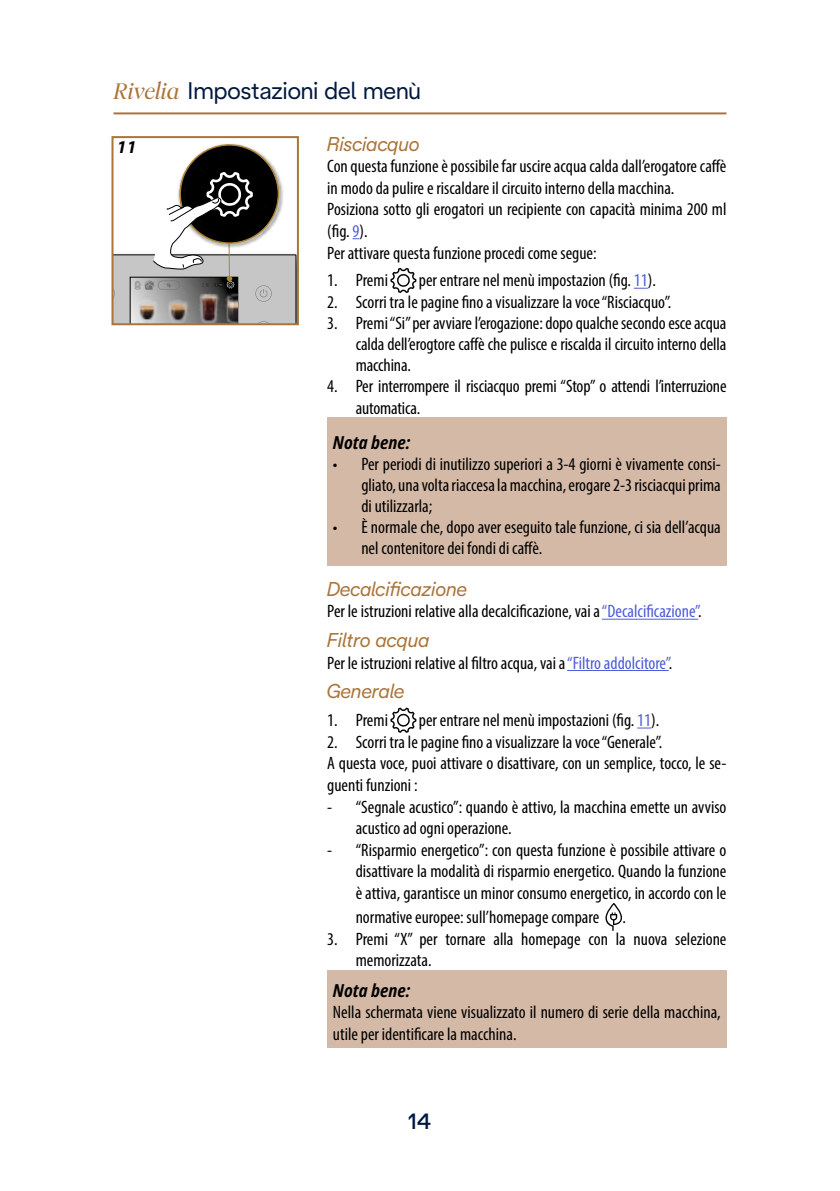
<style>
.page{position:relative;width:840px;height:1191px;background:#fff}
.page>*{position:absolute;margin:0;border:0;box-sizing:border-box;transform-origin:0 0}
.t1{font:24px "De Longhi Sans";color:#02183e}
.t2{font:500 22px "De Longhi Sans";color:#02183e}
.t3{font:italic 20px "De Longhi Sans";color:#aa743a}
.t4{font:condensed 18px/21.6px "Myriad Pro";color:#000}
.t5{font:italic 700 condensed 18px "Noto Sans";color:#000}
.t6{font:italic 700 18px "Myriad Pro";color:#000}
.s1{font-family:"De Longhi Serif";font-style:italic;color:#aa743a}
.s2{color:#4f5cd6}
</style>
<div class="page">
<hr style="left:113px;top:112px;width:613px;height:2px;background:#aa743a">
<svg style="left:634px;top:288px;width:13px;height:1px"></svg>
<hr style="left:601px;top:619px;width:97px;height:1px;background:#4f5cd6">
<hr style="left:567px;top:670px;width:101px;height:1px;background:#4f5cd6">
<svg style="left:637px;top:727px;width:13px;height:1px"></svg>
<svg style="left:390px;top:268px;width:26px;height:25px"></svg>
<div style="left:327px;top:417px;width:399px;height:149px;background:#d4b9a6"></div>
<svg style="left:390px;top:707px;width:26px;height:26px"></svg>
<svg style="left:605px;top:903px;width:17px;height:28px"></svg>
<div style="left:327px;top:970px;width:399px;height:77px;background:#d4b9a6"></div>
<img style="left:184px;top:143px;width:93px;height:29px">
<svg style="left:114px;top:172px;width:182px;height:150px"></svg>
<div style="left:111px;top:136px;width:188px;height:189px;border:2px solid #aa743a"></div>
<h1 class="t1" style="left:113px;top:76px;width:309px"><span class="s1">Rivelia</span> Impostazioni del menù</h1>
<p class="t6" style="left:117px;top:135px;width:21px">11</p>
<p class="t3" style="left:327px;top:131px;width:94px">Risciacquo</p>
<p class="t4" style="left:327px;top:155px;width:400px">Con questa funzione è possibile far uscire acqua calda dall’erogatore caffè in modo da pulire e riscaldare il circuito interno della macchina.<br>Posiziona sotto gli erogatori un recipiente con capacità minima 200 ml (fig. <span class="s2">9</span>).<br>Per attivare questa funzione procedi come segue:</p>
<p class="t4" style="left:327px;top:269px;width:62px">1. Premi</p>
<p class="t4" style="left:418px;top:269px;width:238px">per entrare nel menù impostazion (fig. <span class="s2">11</span>).</p>
<p class="t4" style="left:327px;top:291px;width:345px">2. Scorri tra le pagine fino a visualizzare la voce “Risciacquo”.</p>
<p class="t4" style="left:355px;top:312px;width:372px;line-height:21px;text-align:justify;text-indent:-28px">3. Premi “Si” per avviare l’erogazione: dopo qualche secondo esce acqua calda dell’erogtore caffè che pulisce e riscalda il circuito interno della macchina.</p>
<p class="t4" style="left:355px;top:375px;width:372px;text-indent:-28px">4. Per interrompere il risciacquo premi “Stop” o attendi l’interruzione automatica.</p>
<p class="t5" style="left:333px;top:429px;width:79px">Nota bene:</p>
<p class="t4" style="left:361px;top:453px;width:361px;line-height:21px;text-align:justify;text-indent:-28px">• Per periodi di inutilizzo superiori a 3-4 giorni è vivamente consi&shy;gliato, una volta riaccesa la macchina, erogare 2-3 risciacqui prima di utilizzarla;</p>
<p class="t4" style="left:361px;top:516px;width:361px;line-height:21px;text-indent:-28px">• È normale che, dopo aver eseguito tale funzione, ci sia dell’acqua nel contenitore dei fondi di caffè.</p>
<p class="t3" style="left:327px;top:577px;width:141px">Decalcificazione</p>
<p class="t4" style="left:327px;top:600px;width:376px">Per le istruzioni relative alla decalcificazione, vai a <span class="s2">“Decalcificazione”</span>.</p>
<p class="t3" style="left:327px;top:628px;width:104px">Filtro acqua</p>
<p class="t4" style="left:327px;top:651px;width:346px">Per le istruzioni relative al filtro acqua, vai a <span class="s2">“Filtro addolcitore”</span>.</p>
<p class="t3" style="left:327px;top:679px;width:79px">Generale</p>
<p class="t4" style="left:327px;top:709px;width:62px">1. Premi</p>
<p class="t4" style="left:418px;top:709px;width:242px">per entrare nel menù impostazioni (fig. <span class="s2">11</span>).</p>
<p class="t4" style="left:327px;top:731px;width:400px">2. Scorri tra le pagine fino a visualizzare la voce “Generale”.<br>A questa voce, puoi attivare o disattivare, con un semplice, tocco, le se&shy;guenti funzioni :</p>
<p class="t4" style="left:355px;top:795px;width:372px;text-indent:-28px">- “Segnale acustico”: quando è attivo, la macchina emette un avviso acustico ad ogni operazione.</p>
<p class="t4" style="left:355px;top:839px;width:372px;text-align:justify;text-indent:-28px">- “Risparmio energetico”: con questa funzione è possibile attivare o disattivare la modalità di risparmio energetico. Quando la funzione è attiva, garantisce un minor consumo energetico, in accordo con le</p>
<p class="t4" style="left:355px;top:906px;width:245px">normative europee: sull’homepage compare</p>
<p class="t4" style="left:622px;top:906px;width:5px">.</p>
<p class="t4" style="left:355px;top:927px;width:372px;text-indent:-28px">3. Premi “X” per tornare alla homepage con la nuova selezione memorizzata.</p>
<p class="t5" style="left:333px;top:977px;width:79px">Nota bene:</p>
<p class="t4" style="left:333px;top:1001px;width:389px">Nella schermata viene visualizzato il numero di serie della macchina, utile per identificare la macchina.</p>
<p class="t2" style="left:408px;top:1108px;width:24px">14</p>
</div>
